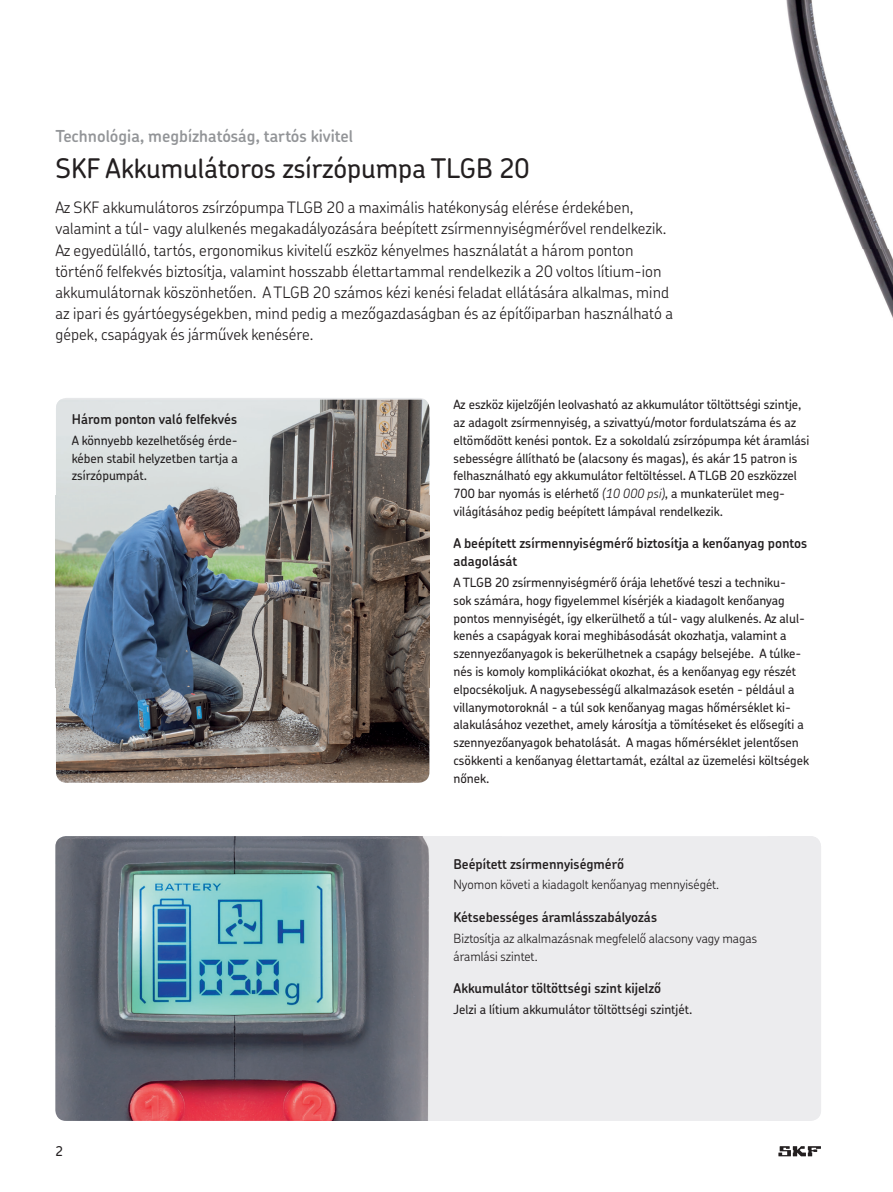
<style>
.page{position:relative;width:893px;height:1192px;background:#fff}
.page>*{position:absolute;margin:0;border:0;box-sizing:border-box;transform-origin:0 0}
.t1{font:500 27px "SKF Chevin OT";color:#231f20}
.t2{font:600 16.5px "SKF Chevin OT";color:#939598}
.t3{font:300 15.75px/21px "SKF Chevin OT";letter-spacing:.005em;color:#231f20}
.t4{font:600 13.5px/17.9px "SKF Chevin OT";color:#231f20}
.t5{font:500 13.5px "SKF Chevin OT";color:#231f20}
.t6{font:500 12.75px/17.7px "SKF Chevin OT";color:#231f20}
.t7{font:300 12.75px/17.7px "SKF Chevin OT";color:#231f20}
.s1{font-weight:300;font-style:italic}
</style>
<div class="page">
<img style="left:56px;top:399px;width:373px;height:383px">
<div style="left:55px;top:835px;width:766px;height:285px;background:#ececee;border-radius:11px"></div>
<img style="left:55px;top:835px;width:446px;height:285px">
<img style="left:786px;top:0;width:107px;height:318px">
<svg style="left:778px;top:1146px;width:43px;height:9px"></svg>
<p class="t2" style="left:56px;top:121px;width:299px">Technológia, megbízhatóság, tartós kivitel</p>
<h1 class="t1" style="left:56px;top:143px;width:475px">SKF Akkumulátoros zsírzópumpa TLGB 20</h1>
<p class="t3" style="left:56px;top:195px;width:619px">Az SKF akkumulátoros zsírzópumpa TLGB 20 a maximális hatékonyság elérése érdekében, valamint a túl- vagy alulkenés megakadályozására beépített zsírmennyiségmérővel rendelkezik.<br>Az egyedülálló, tartós, ergonomikus kivitelű eszköz kényelmes használatát a három ponton történő felfekvés biztosítja, valamint hosszabb élettartammal rendelkezik a 20 voltos lítium-ion akkumulátornak köszönhetően. A TLGB 20 számos kézi kenési feladat ellátására alkalmas, mind az ipari és gyártóegységekben, mind pedig a mezőgazdaságban és az építőiparban használható a gépek, csapágyak és járművek kenésére.</p>
<p class="t4" style="left:72px;top:409px;width:167px">Három ponton való felfekvés</p>
<p class="t6" style="left:72px;top:429px;width:168px;text-align:justify">A könnyebb kezelhetőség érde&shy;kében stabil helyzetben tartja a zsírzópumpát.</p>
<p class="t5" style="left:56px;top:1138px;width:9px">2</p>
<p class="t6" style="left:453px;top:394px;width:357px">Az eszköz kijelzőjén leolvasható az akkumulátor töltöttségi szintje, az adagolt zsírmennyiség, a szivattyú/motor fordulatszáma és az eltömődött kenési pontok. Ez a sokoldalú zsírzópumpa két áramlási sebességre állítható be (alacsony és magas), és akár 15 patron is felhasználható egy akkumulátor feltöltéssel. A TLGB 20 eszközzel 700 bar nyomás is elérhető <span class="s1">(10 000 psi)</span>, a munkaterület meg&shy;világításához pedig beépített lámpával rendelkezik.</p>
<p class="t4" style="left:453px;top:533px;width:355px">A beépített zsírmennyiségmérő biztosítja a kenőanyag pontos adagolását</p>
<p class="t6" style="left:453px;top:572px;width:357px">A TLGB 20 zsírmennyiségmérő órája lehetővé teszi a techniku-<br>sok számára, hogy figyelemmel kísérjék a kiadagolt kenőanyag pontos mennyiségét, így elkerülhető a túl- vagy alulkenés. Az alul&shy;kenés a csapágyak korai meghibásodását okozhatja, valamint a szennyezőanyagok is bekerülhetnek a csapágy belsejébe. A túlke&shy;nés is komoly komplikációkat okozhat, és a kenőanyag egy részét elpocsékoljuk. A nagysebességű alkalmazások esetén - például a villanymotoroknál - a túl sok kenőanyag magas hőmérséklet ki&shy;alakulásához vezethet, amely károsítja a tömítéseket és elősegíti a szennyezőanyagok behatolását. A magas hőmérséklet jelentősen csökkenti a kenőanyag élettartamát, ezáltal az üzemelési költségek nőnek.</p>
<p class="t4" style="left:453px;top:853px;width:172px">Beépített zsírmennyiségmérő</p>
<p class="t7" style="left:453px;top:874px;width:267px">Nyomon követi a kiadagolt kenőanyag mennyiségét.</p>
<p class="t4" style="left:453px;top:906px;width:205px">Kétsebességes áramlásszabályozás</p>
<p class="t7" style="left:453px;top:927px;width:305px">Biztosítja az alkalmazásnak megfelelő alacsony vagy magas áramlási szintet.</p>
<p class="t4" style="left:453px;top:977px;width:209px">Akkumulátor töltöttségi szint kijelző</p>
<p class="t6" style="left:453px;top:998px;width:240px">Jelzi a lítium akkumulátor töltöttségi szintjét.</p>
</div>
